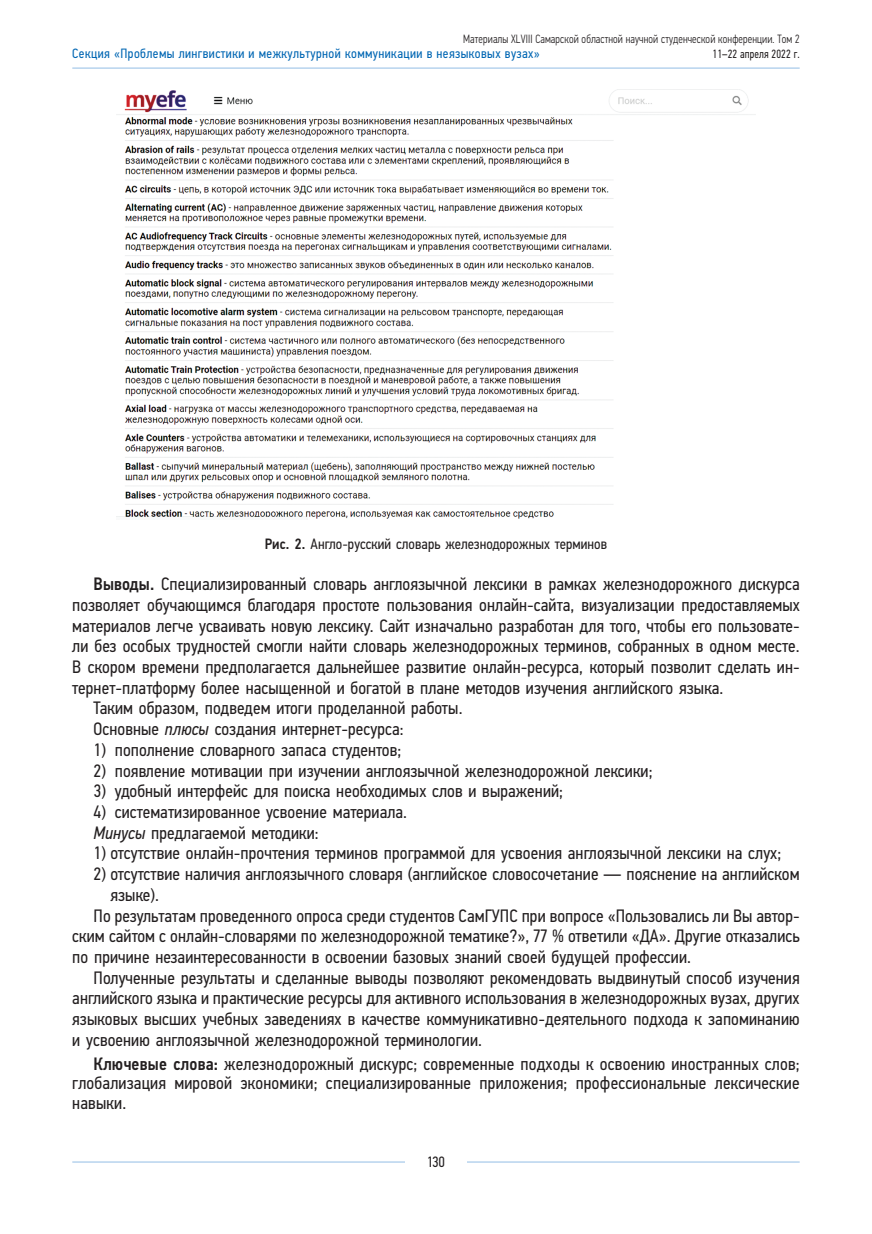
<style>
.page{position:relative;width:872px;height:1234px;background:#fff}
.page>*{position:absolute;margin:0;border:0;box-sizing:border-box;transform-origin:0 0}
.Body_Text{font:18px/20.7px "Eco Vector Cond";letter-spacing:.005em;color:#231f20;text-align:justify}
.Body_Text_1{font:18px/20.7px "Eco Vector Cond";letter-spacing:.005em;color:#231f20}
.KEYWORDS_RUS{font:18px/19.5px "Eco Vector Cond";letter-spacing:.01em;color:#231f20;text-align:justify}
.Pictures_text{font:15px "Eco Vector Cond";letter-spacing:.005em;color:#231f20}
.t1{font:13.5px "Eco Vector Cond";letter-spacing:.03em;color:#0166b3}
.t2{font:300 12px "Eco Vector Cond";letter-spacing:.01em;color:#231f20;scale:.9 1}
.t3{font:12px "Eco Vector Cond";letter-spacing:.01em;color:#231f20;scale:.9 1}
.s1{font-weight:500}
.s2{font-style:italic}
</style>
<div class="page">
<hr style="left:72px;top:1161px;width:727px;height:1px;background:#93bde5">
<div style="left:405px;top:1155px;width:62px;height:21px;background:#fff"></div>
<hr style="left:72px;top:68px;width:727px;height:1px;background:#93bde5">
<img style="left:117px;top:89px;width:638px;height:430px">
<p class="t2" style="left:463px;top:32px;width:375px">Материалы XLVIII Самарской областной научной студенческой конференции. Том 2</p>
<p class="t1" style="left:72px;top:45px;width:469px">Секция «Проблемы лингвистики и межкультурной коммуникации в неязыковых вузах»</p>
<p class="t3" style="left:712px;top:47px;width:98px">11–22 апреля 2022 г.</p>
<p class="Pictures_text" style="left:265px;top:534px;width:344px"><span class="s1">Рис. 2.</span> Англо-русский словарь железнодорожных терминов</p>
<p class="Body_Text" style="left:72px;top:573px;width:729px;text-indent:21px"><span class="s1">Выводы.</span> Специализированный словарь англоязычной лексики в рамках железнодорожного дискурса позволяет обучающимся благодаря простоте пользования онлайн-сайта, визуализации предоставляемых материалов легче усваивать новую лексику. Сайт изначально разработан для того, чтобы его пользовате&shy;ли без особых трудностей смогли найти словарь железнодорожных терминов, собранных в одном месте.<br>В скором времени предполагается дальнейшее развитие онлайн-ресурса, который позволит сделать ин&shy;тернет-платформу более насыщенной и богатой в плане методов изучения английского языка.</p>
<p class="Body_Text" style="left:94px;top:697px;width:370px">Таким образом, подведем итоги проделанной работы.</p>
<p class="Body_Text" style="left:94px;top:718px;width:312px">Основные <span class="s2">плюсы</span> создания интернет-ресурса:</p>
<p class="Body_Text" style="left:94px;top:739px;width:309px">1) пополнение словарного запаса студентов;</p>
<p class="Body_Text" style="left:94px;top:759px;width:560px">2) появление мотивации при изучении англоязычной железнодорожной лексики;</p>
<p class="Body_Text" style="left:94px;top:780px;width:471px">3) удобный интерфейс для поиска необходимых слов и выражений;</p>
<p class="Body_Text" style="left:94px;top:801px;width:315px">4) систематизированное усвоение материала.</p>
<p class="Body_Text" style="left:94px;top:822px;width:227px"><span class="s2">Минусы</span> предлагаемой методики:</p>
<p class="Body_Text_1" style="left:94px;top:842px;width:689px">1) отсутствие онлайн-прочтения терминов программой для усвоения англоязычной лексики на слух;</p>
<p class="Body_Text_1" style="left:111px;top:863px;width:690px;text-indent:-17px">2) отсутствие наличия англоязычного словаря (английское словосочетание — пояснение на английском языке).</p>
<p class="Body_Text" style="left:72px;top:904px;width:729px;text-indent:21px">По результатам проведенного опроса среди студентов СамГУПС при вопросе «Пользовались ли Вы автор&shy;ским сайтом с онлайн-словарями по железнодорожной тематике?», 77 % ответили «ДА». Другие отказались по причине незаинтересованности в освоении базовых знаний своей будущей профессии.</p>
<p class="Body_Text" style="left:72px;top:966px;width:729px;text-indent:21px">Полученные результаты и сделанные выводы позволяют рекомендовать выдвинутый способ изучения английского языка и практические ресурсы для активного использования в железнодорожных вузах, других языковых высших учебных заведениях в качестве коммуникативно-деятельного подхода к запоминанию и усвоению англоязычной железнодорожной терминологии.</p>
<p class="KEYWORDS_RUS" style="left:72px;top:1053px;width:729px;text-indent:21px"><span class="s1">Ключевые слова:</span> железнодорожный дискурс; современные подходы к освоению иностранных слов; глобализация мировой экономики; специализированные приложения; профессиональные лексические навыки.</p>
<p class="Pictures_text" style="left:427px;top:1152px;width:20px">130</p>
</div>
